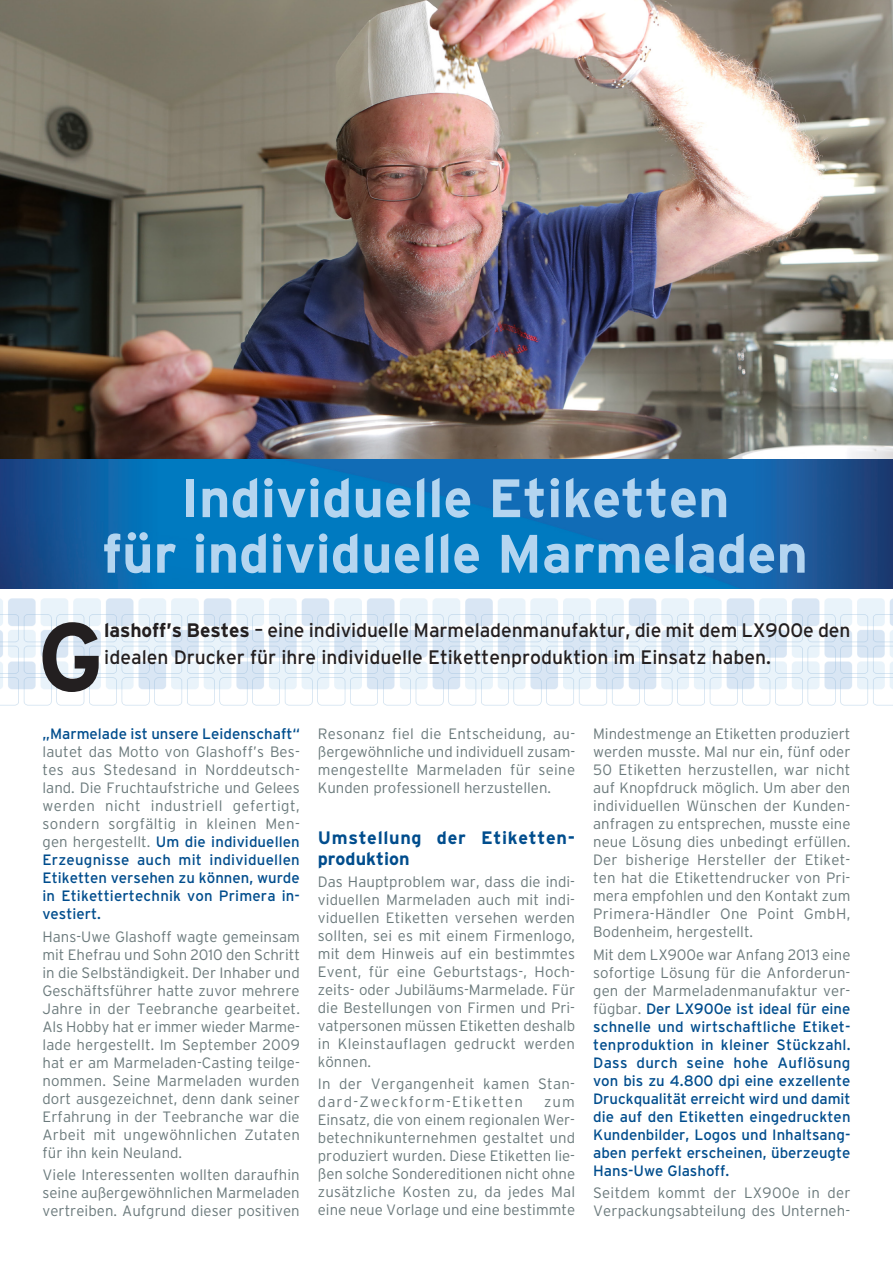
<style>
.page{position:relative;width:893px;height:1263px;background:#fff}
.page>*{position:absolute;margin:0;border:0;box-sizing:border-box;transform-origin:0 0}
.t1{font:700 96.6px "Interstate";color:#231f20}
.t2{font:700 54px/55.5px "Interstate";color:#b4d5f0;text-align:center}
.t3{font:19.5px/27px "Interstate";color:#231f20}
.t4{font:700 18px/21px "Interstate";letter-spacing:.04em;color:#004d8d}
.t5{font:300 15px/18px "Interstate";letter-spacing:.015em;color:#6b7a7c;text-align:justify}
.t6{font:15px/18px "Interstate";color:#004d8d;text-align:justify}
.s1{font-weight:700}
.s2{font-weight:400;color:#004d8d}
.s3{font-weight:300;color:#6b7a7c}
</style>
<div class="page">
<img style="left:0;top:0;width:893px;height:589px">
<img style="left:0;top:598px;width:893px;height:108px">
<h2 class="t2" style="left:102px;top:470px;width:707px">Individuelle Etiketten<br>für individuelle Marmeladen</h2>
<h1 class="t1" style="left:37px;top:603px;width:68px">G</h1>
<h3 class="t3" style="left:104px;top:616px;width:748px"><span class="s1">lashoff’s Bestes</span> – eine individuelle Marmeladenmanufaktur, die mit dem LX900e den idealen Drucker für ihre individuelle Etikettenproduktion im Einsatz haben.</h3>
<p class="t6" style="left:43px;top:725px;width:259px">„Marmelade ist unsere Leidenschaft“</p>
<p class="t5" style="left:43px;top:743px;width:259px">lautet das Motto von Glashoff’s Bes&shy;tes aus Stedesand in Norddeutsch&shy;land. Die Fruchtaufstriche und Gelees werden nicht industriell gefertigt, sondern sorgfältig in kleinen Men&shy;gen hergestellt. <span class="s2">Um die individuellen Erzeugnisse auch mit individuellen Etiketten versehen zu können, wurde in Etikettiertechnik von Primera in&shy;vestiert.</span></p>
<p class="t5" style="left:43px;top:927px;width:259px">Hans-Uwe Glashoff wagte gemeinsam mit Ehefrau und Sohn 2010 den Schritt in die Selbständigkeit. Der Inhaber und Geschäftsführer hatte zuvor mehrere Jahre in der Teebranche gearbeitet.<br>Als Hobby hat er immer wieder Marme&shy;lade hergestellt. Im September 2009 hat er am Marmeladen-Casting teilge&shy;nommen. Seine Marmeladen wurden dort ausgezeichnet, denn dank seiner Erfahrung in der Teebranche war die Arbeit mit ungewöhnlichen Zutaten für ihn kein Neuland.</p>
<p class="t5" style="left:43px;top:1165px;width:259px">Viele Interessenten wollten daraufhin seine außergewöhnlichen Marmeladen vertreiben. Aufgrund dieser positiven</p>
<p class="t5" style="left:318px;top:725px;width:259px">Resonanz fiel die Entscheidung, au&shy;ßergewöhnliche und individuell zusam&shy;mengestellte Marmeladen für seine Kunden professionell herzustellen.</p>
<p class="t4" style="left:318px;top:827px;width:259px">Umstellung der Etiketten&shy;produktion</p>
<p class="t5" style="left:318px;top:873px;width:259px">Das Hauptproblem war, dass die indi&shy;viduellen Marmeladen auch mit indi&shy;viduellen Etiketten versehen werden sollten, sei es mit einem Firmenlogo, mit dem Hinweis auf ein bestimmtes Event, für eine Geburtstags-, Hoch&shy;zeits- oder Jubiläums-Marmelade. Für die Bestellungen von Firmen und Pri&shy;vatpersonen müssen Etiketten deshalb in Kleinstauflagen gedruckt werden können.</p>
<p class="t5" style="left:318px;top:1075px;width:259px">In der Vergangenheit kamen Stan&shy;dard-Zweckform-Etiketten</p>
<p class="t5" style="left:318px;top:1093px;width:259px;text-indent:226px">zum Einsatz, die von einem regionalen Wer&shy;betechnikunternehmen gestaltet und produziert wurden. Diese Etiketten lie&shy;ßen solche Sondereditionen nicht ohne zusätzliche Kosten zu, da jedes Mal eine neue Vorlage und eine bestimmte</p>
<p class="t5" style="left:593px;top:725px;width:259px">Mindestmenge an Etiketten produziert werden musste. Mal nur ein, fünf oder 50 Etiketten herzustellen, war nicht auf Knopfdruck möglich. Um aber den individuellen Wünschen der Kunden&shy;anfragen zu entsprechen, musste eine neue Lösung dies unbedingt erfüllen.<br>Der bisherige Hersteller der Etiket&shy;ten hat die Etikettendrucker von Pri&shy;mera empfohlen und den Kontakt zum Primera-Händler One Point GmbH, Bodenheim, hergestellt.</p>
<p class="t6" style="left:593px;top:945px;width:259px"><span class="s3">Mit dem LX900e war Anfang 2013 eine sofortige Lösung für die Anforderun&shy;gen der Marmeladenmanufaktur ver&shy;fügbar.</span> Der LX900e ist ideal für eine schnelle und wirtschaftliche Etiket&shy;tenproduktion in kleiner Stückzahl.<br>Dass durch seine hohe Auflösung von bis zu 4.800 dpi eine exzellente Druckqualität erreicht wird und damit die auf den Etiketten eingedruckten Kundenbilder, Logos und Inhaltsang&shy;aben perfekt erscheinen, überzeugte Hans-Uwe Glashoff.</p>
<p class="t5" style="left:593px;top:1183px;width:259px">Seitdem kommt der LX900e in der<br>Verpackungsabteilung des Unterneh-</p>
</div>
